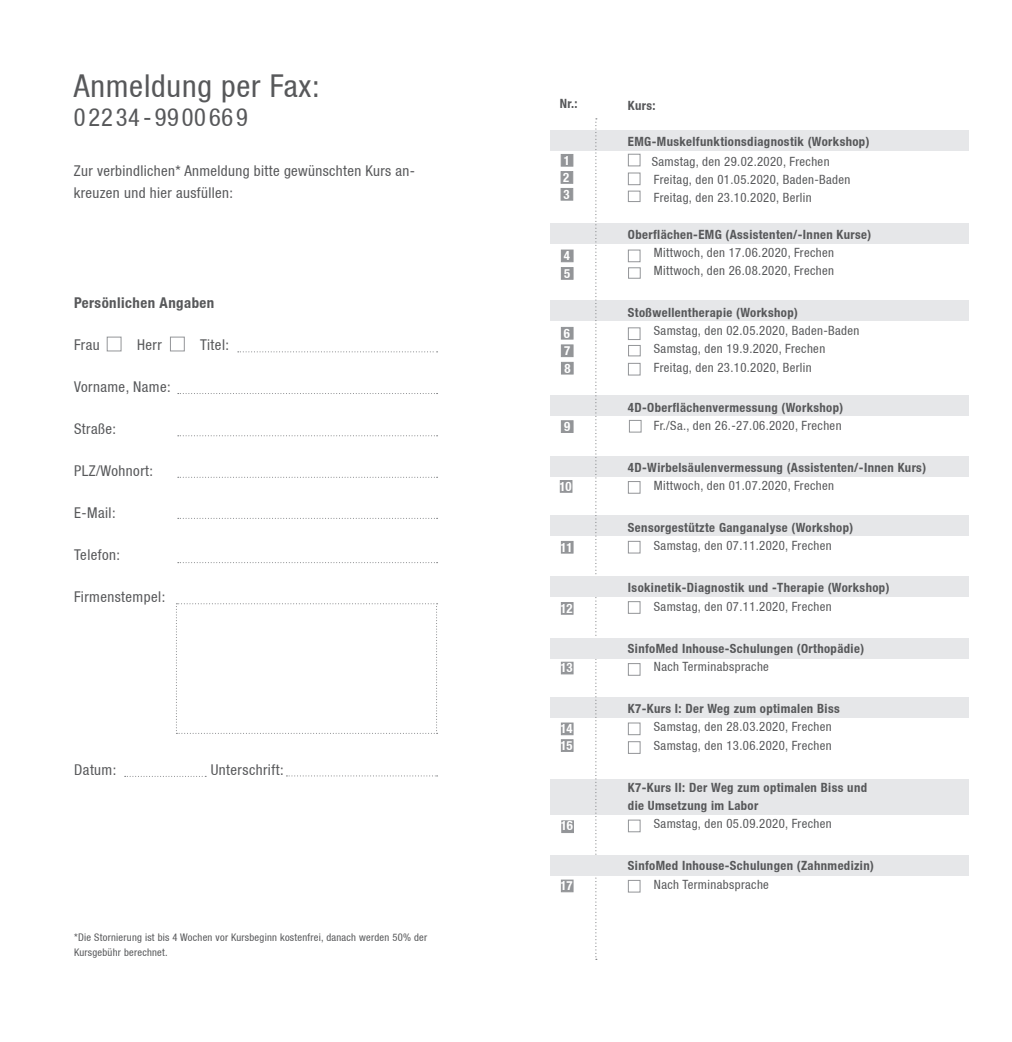
<style>
.page{position:relative;width:1012px;height:1042px;background:#fff}
.page>*{position:absolute;margin:0;border:0;box-sizing:border-box;transform-origin:0 0}
.t1{font:condensed 31.5px "Helvetica Neue";letter-spacing:.025em;color:#57585a}
.t2{font:condensed 24.5px "Helvetica Neue";letter-spacing:.075em;color:#57585a}
.t3{font:condensed 14.88px/21px "Helvetica Neue";letter-spacing:.025em;color:#57585a}
.t4{font:700 condensed 14.88px "Helvetica Neue";letter-spacing:.03em;color:#57585a}
.t5{font:condensed 12.78px/18.2px "Helvetica Neue";letter-spacing:.03em;color:#57585a}
.t6{font:700 condensed 12.78px/18.2px "Helvetica Neue";letter-spacing:.03em;color:#57585a}
.t7{font:700 condensed 12.78px/17.3px "Helvetica Neue";letter-spacing:-.02em;color:#fff}
.t8{font:condensed 10.5px/15.8px "Helvetica Neue";letter-spacing:.025em;color:#57585a}
.s1{font-size:15.05px;color:#fff}
</style>
<div class="page">
<svg style="left:176px;top:603px;width:262px;height:131px"></svg>
<svg style="left:238px;top:351px;width:200px;height:1px"></svg>
<svg style="left:178px;top:393px;width:260px;height:1px"></svg>
<svg style="left:178px;top:435px;width:260px;height:1px"></svg>
<svg style="left:178px;top:477px;width:260px;height:1px"></svg>
<svg style="left:178px;top:518px;width:260px;height:1px"></svg>
<svg style="left:178px;top:562px;width:260px;height:1px"></svg>
<svg style="left:286px;top:775px;width:152px;height:1px"></svg>
<svg style="left:125px;top:776px;width:81px;height:1px"></svg>
<div style="left:107px;top:337px;width:15px;height:14px;border:1px solid #939598"></div>
<div style="left:170px;top:337px;width:15px;height:14px;border:1px solid #939598"></div>
<div style="left:550px;top:223px;width:419px;height:20px;background:#e6e7e9"></div>
<div style="left:628px;top:250px;width:12px;height:12px;border:1px solid #939598"></div>
<div style="left:550px;top:300px;width:419px;height:21px;background:#e6e7e9"></div>
<div style="left:550px;top:395px;width:419px;height:21px;background:#e6e7e9"></div>
<div style="left:550px;top:456px;width:419px;height:21px;background:#e6e7e9"></div>
<div style="left:550px;top:515px;width:419px;height:21px;background:#e6e7e9"></div>
<div style="left:550px;top:697px;width:419px;height:21px;background:#e6e7e9"></div>
<div style="left:550px;top:779px;width:419px;height:36px;background:#e6e7e9"></div>
<div style="left:628px;top:327px;width:12px;height:13px;border:1px solid #939598"></div>
<div style="left:628px;top:541px;width:12px;height:12px;border:1px solid #939598"></div>
<div style="left:628px;top:481px;width:12px;height:13px;border:1px solid #939598"></div>
<div style="left:628px;top:663px;width:12px;height:13px;border:1px solid #939598"></div>
<div style="left:628px;top:601px;width:12px;height:13px;border:1px solid #939598"></div>
<div style="left:628px;top:722px;width:12px;height:13px;border:1px solid #939598"></div>
<div style="left:628px;top:880px;width:12px;height:12px;border:1px solid #939598"></div>
<div style="left:561px;top:250px;width:12px;height:12px;background:#939598"></div>
<div style="left:561px;top:267px;width:12px;height:13px;background:#939598;border:1px solid #939598"></div>
<div style="left:628px;top:819px;width:12px;height:13px;border:1px solid #939598"></div>
<div style="left:628px;top:741px;width:12px;height:13px;border:1px solid #939598"></div>
<div style="left:550px;top:130px;width:419px;height:21px;background:#e6e7e9"></div>
<div style="left:561px;top:171px;width:12px;height:13px;background:#939598;border:1px solid #939598"></div>
<div style="left:561px;top:188px;width:12px;height:12px;background:#939598"></div>
<div style="left:561px;top:154px;width:12px;height:13px;background:#939598;border:1px solid #939598"></div>
<div style="left:628px;top:173px;width:12px;height:12px;border:1px solid #939598"></div>
<div style="left:628px;top:191px;width:12px;height:11px;border:1px solid #939598"></div>
<div style="left:628px;top:154px;width:12px;height:12px;border:1px solid #939598"></div>
<svg style="left:595px;top:118px;width:2px;height:842px"></svg>
<div style="left:628px;top:267px;width:13px;height:12px;border:1px solid #939598"></div>
<div style="left:628px;top:345px;width:13px;height:11px;border:1px solid #939598"></div>
<div style="left:550px;top:576px;width:419px;height:21px;background:#e6e7e9"></div>
<div style="left:550px;top:638px;width:419px;height:20px;background:#e6e7e9"></div>
<div style="left:550px;top:855px;width:419px;height:20px;background:#e6e7e9"></div>
<div style="left:561px;top:327px;width:12px;height:12px;background:#939598"></div>
<div style="left:561px;top:344px;width:12px;height:13px;background:#939598;border:1px solid #939598"></div>
<div style="left:561px;top:420px;width:12px;height:13px;background:#939598;border:1px solid #939598"></div>
<div style="left:560px;top:480px;width:12px;height:13px;background:#939598;border:1px solid #939598"></div>
<div style="left:561px;top:541px;width:12px;height:12px;background:#939598"></div>
<div style="left:561px;top:602px;width:12px;height:12px;background:#939598"></div>
<div style="left:561px;top:662px;width:12px;height:12px;background:#939598"></div>
<div style="left:561px;top:722px;width:12px;height:13px;background:#939598;border:1px solid #939598"></div>
<div style="left:561px;top:739px;width:12px;height:13px;background:#939598;border:1px solid #939598"></div>
<div style="left:561px;top:820px;width:13px;height:13px;background:#939598;border:1px solid #939598"></div>
<div style="left:561px;top:879px;width:12px;height:13px;background:#939598;border:1px solid #939598"></div>
<div style="left:561px;top:362px;width:13px;height:12px;background:#939598;border:1px solid #939598"></div>
<div style="left:628px;top:363px;width:12px;height:12px;border:1px solid #939598"></div>
<div style="left:629px;top:420px;width:12px;height:12px;border:1px solid #939598"></div>
<h1 class="t1" style="left:74px;top:67px;width:247px">Anmeldung per Fax:</h1>
<h2 class="t2" style="left:74px;top:103px;width:176px">02234-9900669</h2>
<p class="t3" style="left:74px;top:161px;width:343px">Zur verbindlichen* Anmeldung bitte gewünschten Kurs an&shy;kreuzen und hier ausfüllen:</p>
<p class="t4" style="left:74px;top:294px;width:142px">Persönlichen Angaben</p>
<p class="t3" style="left:74px;top:334px;width:27px">Frau</p>
<p class="t3" style="left:137px;top:334px;width:26px">Herr</p>
<p class="t3" style="left:200px;top:334px;width:30px">Titel:</p>
<p class="t3" style="left:74px;top:376px;width:98px">Vorname, Name:</p>
<p class="t3" style="left:74px;top:418px;width:44px">Straße:</p>
<p class="t3" style="left:74px;top:460px;width:80px">PLZ/Wohnort:</p>
<p class="t3" style="left:74px;top:502px;width:43px">E-Mail:</p>
<p class="t3" style="left:74px;top:544px;width:48px">Telefon:</p>
<p class="t3" style="left:74px;top:586px;width:93px">Firmenstempel:</p>
<p class="t3" style="left:74px;top:759px;width:44px">Datum:</p>
<p class="t3" style="left:211px;top:759px;width:74px">Unterschrift:</p>
<p class="t8" style="left:74px;top:929px;width:355px">*Die Stornierung ist bis 4 Wochen vor Kursbeginn kostenfrei, danach werden 50% der<br>Kursgebühr berechnet.</p>
<p class="t6" style="left:551px;top:94px;width:29px"><span class="s1">N</span>Nr.:</p>
<p class="t7" style="left:563px;top:152px;width:8px;line-height:16.8px;text-align:justify">1<br>2<br>3</p>
<p class="t7" style="left:564px;top:247px;width:8px">4<br>5</p>
<p class="t7" style="left:564px;top:324px;width:8px">6<br>7</p>
<p class="t7" style="left:564px;top:359px;width:8px">8</p>
<p class="t7" style="left:564px;top:418px;width:8px">9</p>
<p class="t7" style="left:559px;top:477px;width:13px">10</p>
<p class="t7" style="left:561px;top:538px;width:13px">11</p>
<p class="t7" style="left:561px;top:599px;width:13px">12</p>
<p class="t7" style="left:561px;top:659px;width:13px">13</p>
<p class="t7" style="left:561px;top:720px;width:13px;line-height:16.6px">14<br>15</p>
<p class="t7" style="left:561px;top:816px;width:13px">16</p>
<p class="t7" style="left:561px;top:877px;width:13px">17</p>
<p class="t6" style="left:628px;top:96px;width:29px">Kurs:</p>
<p class="t6" style="left:628px;top:133px;width:243px">EMG-Muskelfunktionsdiagnostik (Workshop)</p>
<p class="t5" style="left:652px;top:152px;width:200px">Samstag, den 29.02.2020, Frechen<br>Freitag, den 01.05.2020, Baden-Baden<br>Freitag, den 23.10.2020, Berlin</p>
<p class="t6" style="left:628px;top:225px;width:245px">Oberflächen-EMG (Assistenten/-Innen Kurse)</p>
<p class="t5" style="left:654px;top:243px;width:182px">Mittwoch, den 17.06.2020, Frechen<br>Mittwoch, den 26.08.2020, Frechen</p>
<p class="t6" style="left:628px;top:303px;width:171px">Stoßwellentherapie (Workshop)</p>
<p class="t5" style="left:654px;top:321px;width:207px">Samstag, den 02.05.2020, Baden-Baden<br>Samstag, den 19.9.2020, Frechen<br>Freitag, den 23.10.2020, Berlin</p>
<p class="t6" style="left:628px;top:398px;width:217px">4D-Oberflächenvermessung (Workshop)</p>
<p class="t5" style="left:654px;top:416px;width:189px">Fr./Sa., den 26.-27.06.2020, Frechen</p>
<p class="t6" style="left:628px;top:458px;width:300px">4D-Wirbelsäulenvermessung (Assistenten/-Innen Kurs)</p>
<p class="t5" style="left:654px;top:476px;width:182px">Mittwoch, den 01.07.2020, Frechen</p>
<p class="t6" style="left:628px;top:518px;width:227px">Sensorgestützte Ganganalyse (Workshop)</p>
<p class="t5" style="left:654px;top:536px;width:179px">Samstag, den 07.11.2020, Frechen</p>
<p class="t6" style="left:628px;top:578px;width:263px">Isokinetik-Diagnostik und -Therapie (Workshop)</p>
<p class="t5" style="left:654px;top:597px;width:179px">Samstag, den 07.11.2020, Frechen</p>
<p class="t6" style="left:628px;top:639px;width:238px">SinfoMed Inhouse-Schulungen (Orthopädie)</p>
<p class="t5" style="left:654px;top:657px;width:117px">Nach Terminabsprache</p>
<p class="t6" style="left:628px;top:699px;width:213px">K7-Kurs I: Der Weg zum optimalen Biss</p>
<p class="t5" style="left:654px;top:718px;width:179px">Samstag, den 28.03.2020, Frechen<br>Samstag, den 13.06.2020, Frechen</p>
<p class="t6" style="left:628px;top:778px;width:241px">K7-Kurs II: Der Weg zum optimalen Biss und die Umsetzung im Labor</p>
<p class="t5" style="left:654px;top:814px;width:179px">Samstag, den 05.09.2020, Frechen</p>
<p class="t6" style="left:628px;top:856px;width:247px">SinfoMed Inhouse-Schulungen (Zahnmedizin)</p>
<p class="t5" style="left:654px;top:875px;width:117px">Nach Terminabsprache</p>
</div>
